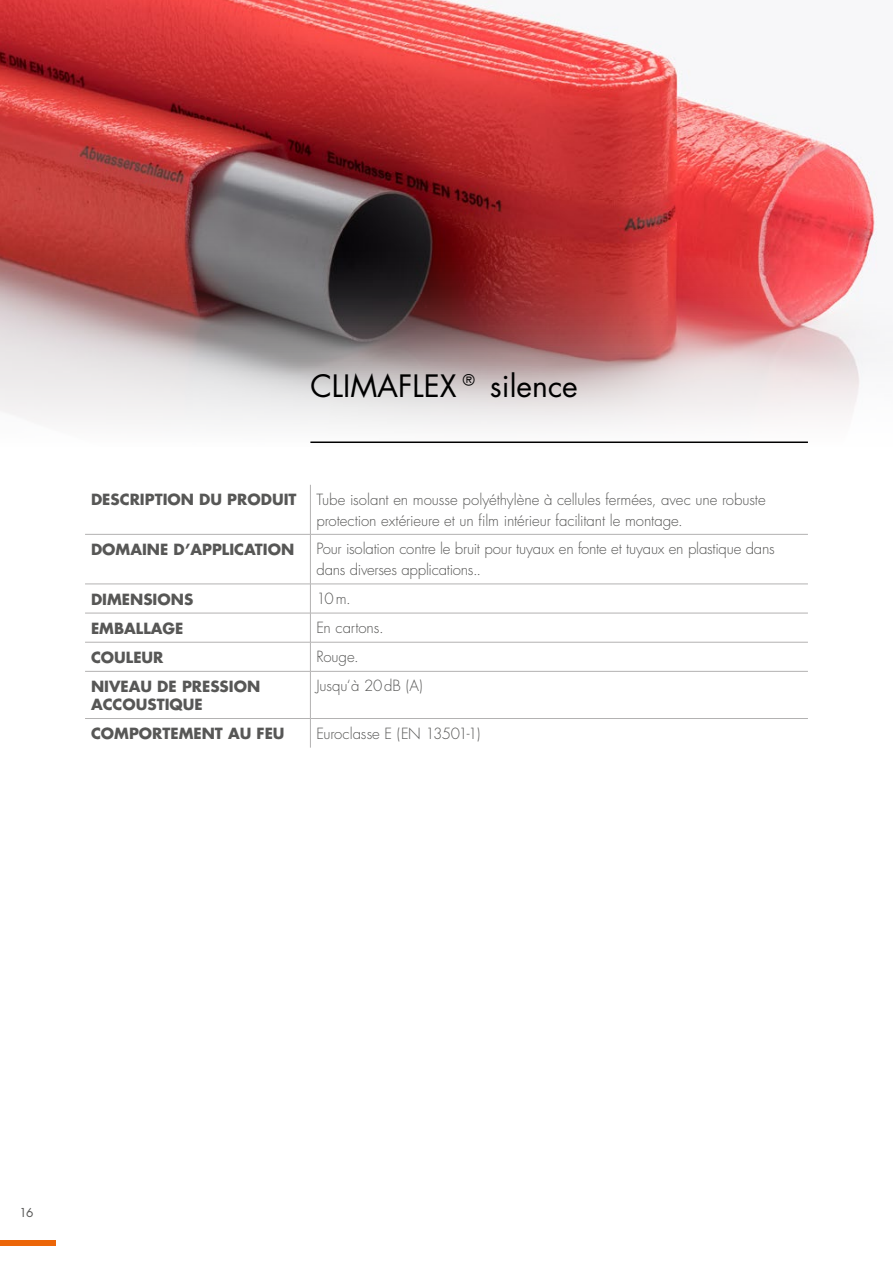
<style>
.page{position:relative;width:893px;height:1263px;background:#fff}
.page>*{position:absolute;margin:0;border:0;box-sizing:border-box;transform-origin:0 0}
.t1{font:30px "Futura CE";color:#000}
.t2{font:300 15px/21px "Futura CE";letter-spacing:-.01em;color:#575756}
.t3{font:700 15px/18px "Futura CE";color:#575756}
.t4{font:12px "Futura CE";color:#575756}
</style>
<div class="page">
<div style="left:0;top:1240px;width:55px;height:6px;background:#ec6608"></div>
<img style="left:0;top:0;width:893px;height:427px">
<hr style="left:310px;top:441px;width:498px;height:2px;background:#000">
<hr style="left:310px;top:485px;width:1px;height:49px;background:#b3b2b2">
<hr style="left:85px;top:534px;width:225px;height:1px;background:#b3b2b2">
<hr style="left:310px;top:534px;width:498px;height:1px;background:#b3b2b2">
<hr style="left:310px;top:534px;width:1px;height:50px;background:#b3b2b2">
<hr style="left:85px;top:584px;width:225px;height:1px;background:#b3b2b2">
<hr style="left:310px;top:584px;width:498px;height:1px;background:#b3b2b2">
<hr style="left:85px;top:613px;width:225px;height:1px;background:#b3b2b2">
<hr style="left:310px;top:613px;width:498px;height:1px;background:#b3b2b2">
<hr style="left:85px;top:642px;width:225px;height:1px;background:#b3b2b2">
<hr style="left:310px;top:642px;width:498px;height:1px;background:#b3b2b2">
<svg style="left:310px;top:585px;width:1px;height:86px"></svg>
<hr style="left:85px;top:671px;width:225px;height:1px;background:#b3b2b2">
<hr style="left:310px;top:671px;width:498px;height:1px;background:#b3b2b2">
<hr style="left:310px;top:671px;width:1px;height:47px;background:#b3b2b2">
<hr style="left:85px;top:718px;width:225px;height:1px;background:#b3b2b2">
<hr style="left:310px;top:718px;width:498px;height:1px;background:#b3b2b2">
<svg style="left:310px;top:719px;width:1px;height:29px"></svg>
<h1 class="t1" style="left:310px;top:367px;width:269px">CLIMAFLEX® silence</h1>
<p class="t3" style="left:91px;top:490px;width:207px">DESCRIPTION DU PRODUIT</p>
<p class="t2" style="left:316px;top:489px;width:451px">Tube isolant en mousse polyéthylène à cellules fermées, avec une robuste protection extérieure et un film intérieur facilitant le montage.</p>
<p class="t3" style="left:91px;top:540px;width:205px">DOMAINE D’APPLICATION</p>
<p class="t2" style="left:316px;top:539px;width:460px">Pour isolation contre le bruit pour tuyaux en fonte et tuyaux en plastique dans dans diverses applications..</p>
<p class="t3" style="left:91px;top:589px;width:104px">DIMENSIONS</p>
<p class="t2" style="left:316px;top:588px;width:36px">10m.</p>
<p class="t3" style="left:91px;top:618px;width:94px">EMBALLAGE</p>
<p class="t2" style="left:316px;top:617px;width:69px">En cartons.</p>
<p class="t3" style="left:91px;top:647px;width:74px">COULEUR</p>
<p class="t2" style="left:316px;top:646px;width:44px">Rouge.</p>
<p class="t3" style="left:91px;top:677px;width:171px">NIVEAU DE PRESSION<br>ACCOUSTIQUE</p>
<p class="t2" style="left:316px;top:676px;width:108px">Jusqu‘à 20dB (A)</p>
<p class="t3" style="left:91px;top:724px;width:195px">COMPORTEMENT AU FEU</p>
<p class="t2" style="left:316px;top:723px;width:165px">Euroclasse E (EN 13501-1)</p>
<p class="t4" style="left:20px;top:1205px;width:15px">16</p>
</div>
